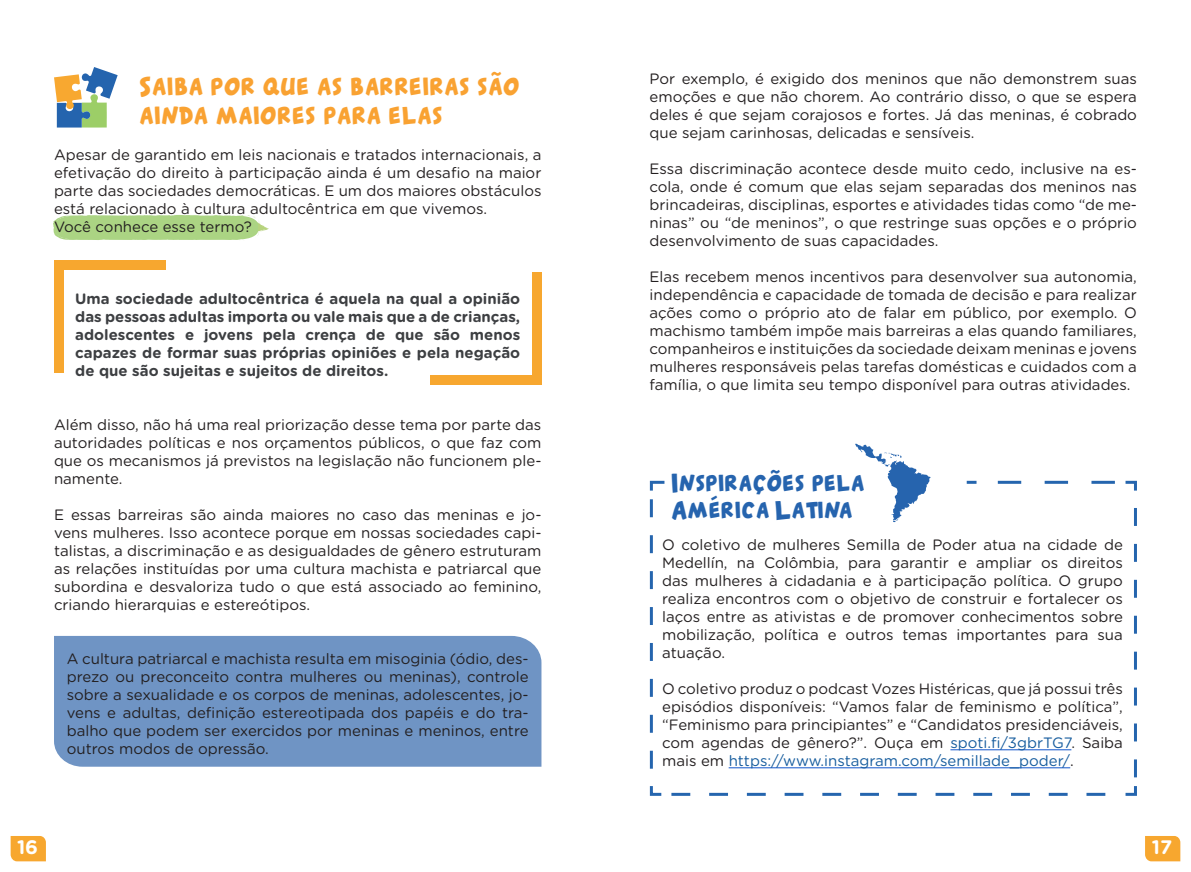
<style>
.page{position:relative;width:1191px;height:872px;background:#fff}
.page>*{position:absolute;margin:0;border:0;box-sizing:border-box;transform-origin:0 0}
.Título{font:700 24px/28.8px "Canted FX";color:#f9a232}
.t1{font:700 22.35px/27px "Canted FX";color:#2664ae}
.t2{font:700 19.5px "Gotham Rounded";color:#fff}
.t3{font:15px/18px "Gotham Rounded";color:#231f20;text-align:justify}
.t4{font:700 15px/18px "Gotham Rounded";color:#3d3f42;text-align:justify}
.s1{color:#175d9e}
</style>
<div class="page">
<svg style="left:11px;top:836px;width:35px;height:25px"></svg>
<svg style="left:1145px;top:836px;width:35px;height:25px"></svg>
<svg style="left:855px;top:443px;width:75px;height:79px"></svg>
<svg style="left:53px;top:215px;width:216px;height:25px;background:#b2d78e"></svg>
<div style="left:54px;top:636px;width:487px;height:130px;background:#6f94c4"></div>
<svg style="left:54px;top:67px;width:64px;height:60px"></svg>
<div style="left:532px;top:272px;width:9px;height:112px;background:#f7a72f"></div>
<div style="left:429px;top:375px;width:112px;height:9px;background:#f7a72f"></div>
<div style="left:54px;top:261px;width:9px;height:111px;background:#f7a72f"></div>
<div style="left:54px;top:260px;width:112px;height:9px;background:#f7a72f"></div>
<hr style="left:950px;top:749px;width:121px;height:1px;background:#15c">
<hr style="left:728px;top:767px;width:342px;height:1px;background:#15c">
<svg style="left:966px;top:481px;width:10px;height:3px"></svg>
<svg style="left:997px;top:481px;width:117px;height:3px"></svg>
<svg style="left:1125px;top:480px;width:12px;height:11px"></svg>
<svg style="left:1134px;top:508px;width:3px;height:269px"></svg>
<svg style="left:1125px;top:786px;width:12px;height:10px"></svg>
<svg style="left:671px;top:793px;width:434px;height:3px"></svg>
<svg style="left:649px;top:786px;width:13px;height:10px"></svg>
<svg style="left:650px;top:499px;width:3px;height:269px"></svg>
<svg style="left:649px;top:480px;width:16px;height:11px"></svg>
<p class="Título" style="left:139px;top:69px;width:382px">Saiba por que as barreiras são ainda maiores para elas</p>
<p class="t3" style="left:54px;top:145px;width:489px">Apesar de garantido em leis nacionais e tratados internacionais, a efetivação do direito à participação ainda é um desafio na maior parte das sociedades democráticas. E um dos maiores obstáculos está relacionado à cultura adultocêntrica em que vivemos.</p>
<p class="t3" style="left:54px;top:217px;width:199px">Você conhece esse termo?</p>
<p class="t4" style="left:75px;top:289px;width:446px">Uma sociedade adultocêntrica é aquela na qual a opinião das pessoas adultas importa ou vale mais que a de crianças, adolescentes e jovens pela crença de que são menos capazes de formar suas próprias opiniões e pela negação de que são sujeitas e sujeitos de direitos.</p>
<p class="t3" style="left:54px;top:415px;width:489px">Além disso, não há uma real priorização desse tema por parte das autoridades políticas e nos orçamentos públicos, o que faz com que os mecanismos já previstos na legislação não funcionem ple&shy;namente.</p>
<p class="t3" style="left:54px;top:505px;width:489px">E essas barreiras são ainda maiores no caso das meninas e jo&shy;vens mulheres. Isso acontece porque em nossas sociedades capi&shy;talistas, a discriminação e as desigualdades de gênero estruturam as relações instituídas por uma cultura machista e patriarcal que subordina e desvaloriza tudo o que está associado ao feminino, criando hierarquias e estereótipos.</p>
<p class="t3" style="left:67px;top:649px;width:463px">A cultura patriarcal e machista resulta em misoginia (ódio, des&shy;prezo ou preconceito contra mulheres ou meninas), controle sobre a sexualidade e os corpos de meninas, adolescentes, jo&shy;vens e adultas, definição estereotipada dos papéis e do tra&shy;balho que podem ser exercidos por meninas e meninos, entre outros modos de opressão.</p>
<p class="t3" style="left:649px;top:69px;width:489px">Por exemplo, é exigido dos meninos que não demonstrem suas emoções e que não chorem. Ao contrário disso, o que se espera deles é que sejam corajosos e fortes. Já das meninas, é cobrado que sejam carinhosas, delicadas e sensíveis.</p>
<p class="t3" style="left:649px;top:159px;width:489px">Essa discriminação acontece desde muito cedo, inclusive na es&shy;cola, onde é comum que elas sejam separadas dos meninos nas brincadeiras, disciplinas, esportes e atividades tidas como “de me&shy;ninas” ou “de meninos”, o que restringe suas opções e o próprio desenvolvimento de suas capacidades.</p>
<p class="t3" style="left:649px;top:267px;width:489px">Elas recebem menos incentivos para desenvolver sua autonomia, independência e capacidade de tomada de decisão e para realizar ações como o próprio ato de falar em público, por exemplo. O machismo também impõe mais barreiras a elas quando familiares, companheiros e instituições da sociedade deixam meninas e jovens mulheres responsáveis pelas tarefas domésticas e cuidados com a família, o que limita seu tempo disponível para outras atividades.</p>
<h2 class="t1" style="left:671px;top:467px;width:195px">Inspirações pela<br>América Latina</h2>
<p class="t3" style="left:662px;top:535px;width:462px">O coletivo de mulheres Semilla de Poder atua na cidade de Medellín, na Colômbia, para garantir e ampliar os direitos das mulheres à cidadania e à participação política. O grupo realiza encontros com o objetivo de construir e fortalecer os laços entre as ativistas e de promover conhecimentos sobre mobilização, política e outros temas importantes para sua atuação.</p>
<p class="t3" style="left:662px;top:679px;width:462px">O coletivo produz o podcast Vozes Histéricas, que já possui três episódios disponíveis: “Vamos falar de feminismo e política”, “Feminismo para principiantes” e “Candidatos presidenciáveis, com agendas de gênero?”. Ouça em <span class="s1">spoti.fi/3gbrTG7</span>. Saiba mais em <span class="s1">https://www.instagram.com/semillade_poder/</span>.</p>
<h3 class="t2" style="left:17px;top:833px;width:23px">16</h3>
<h3 class="t2" style="left:1151px;top:833px;width:22px">17</h3>
</div>
